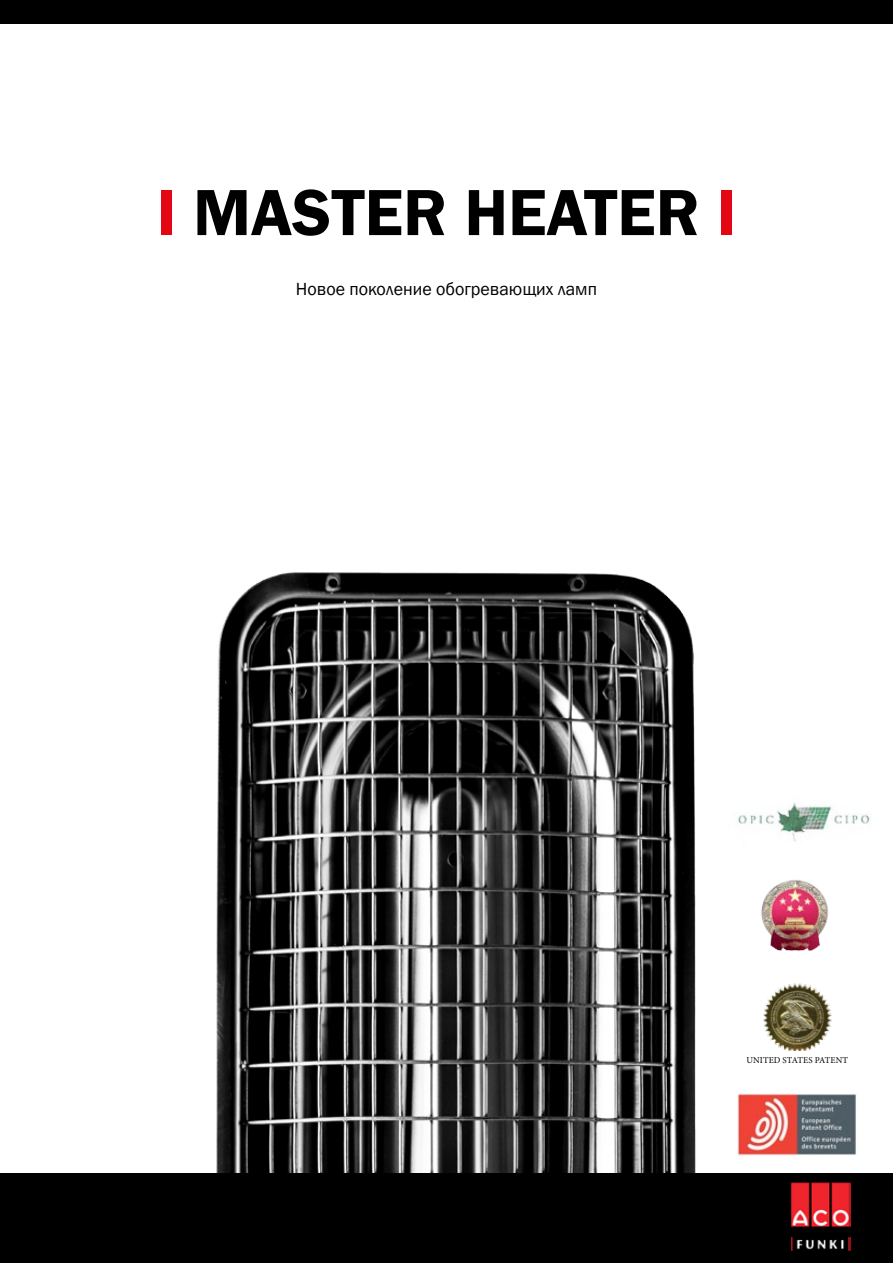
<style>
.page{position:relative;width:893px;height:1263px;background:#fff}
.page>*{position:absolute;margin:0;border:0;box-sizing:border-box;transform-origin:0 0}
.t1{font:600 67.5px "Franklin Gothic";color:#000}
.t2{font:18px "Franklin Gothic";color:#000}
.t3{font:9px "Minion Pro";letter-spacing:.01em;color:#000}
.s1{color:#e30613}
</style>
<div class="page">
<img style="left:0;top:572px;width:893px;height:602px">
<img style="left:737px;top:1094px;width:120px;height:61px">
<div style="left:0;top:1174px;width:893px;height:89px;background:#000"></div>
<div style="left:0;top:0;width:893px;height:24px;background:#000"></div>
<img style="left:791px;top:1182px;width:59px;height:69px">
<img style="left:761px;top:981px;width:72px;height:70px">
<img style="left:754px;top:865px;width:86px;height:94px">
<img style="left:727px;top:789px;width:153px;height:54px">
<h1 class="t1" style="left:157px;top:171px;width:581px"><span class="s1">I</span> MASTER HEATER <span class="s1">I</span></h1>
<p class="t2" style="left:296px;top:277px;width:303px">Новое поколение обогревающих ламп</p>
<p class="t3" style="left:746px;top:1053px;width:103px">UNITED STATES PATENT</p>
</div>
